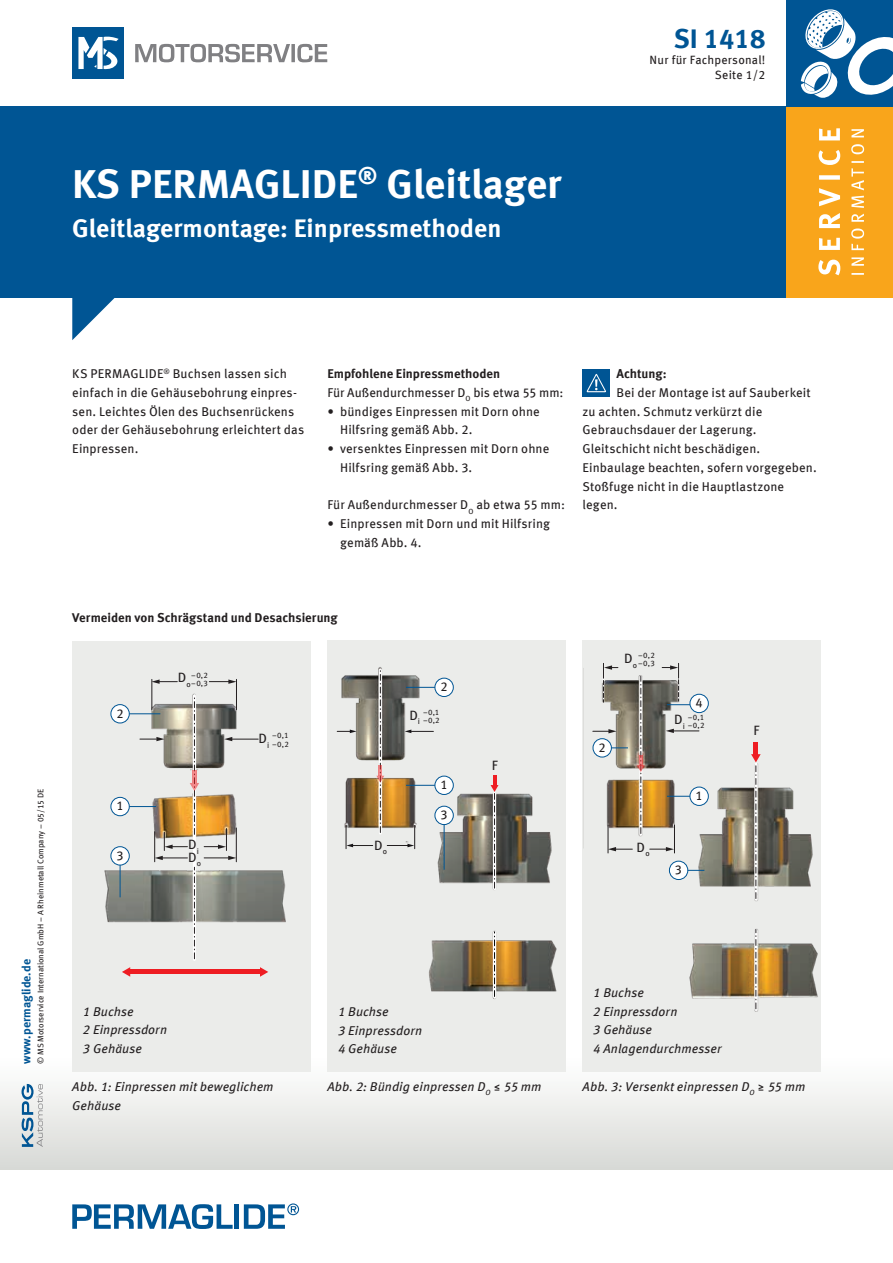
<style>
.page{position:relative;width:893px;height:1263px;background:#fff}
.page>*{position:absolute;margin:0;border:0;box-sizing:border-box;transform-origin:0 0}
.t1{font:700 40.5px "Meta OFC";color:#fff}
.t2{font:700 27px "Meta OFC";color:#005594}
.t3{font:700 25.5px "Meta OFC";color:#fff}
.t4{font:13.5px "Meta OFC";color:#231f20}
.t5{font:12.75px/18.8px "Meta OFC";letter-spacing:.01em;color:#231f20}
.t6{font:italic 12.75px/18.8px "Meta OFC";letter-spacing:.005em;color:#231f20}
.t7{font:700 12.75px "Meta OFC";color:#231f20}
.t8{font:12px "Meta OFC";letter-spacing:.02em;color:#231f20}
.t9{font:700 12px "Meta OFC";color:#005594}
.t10{font:8.25px "Meta OFC";color:#231f20}
.t11{font:7.8px/8.4px "Meta OFC";color:#231f20}
.s1{font-weight:700}
.s2{font-style:normal}
</style>
<div class="page">
<div style="left:0;top:1054px;width:893px;height:115px;background:linear-gradient(to bottom,#fff,#d8d9d6)"></div>
<div style="left:0;top:106px;width:893px;height:192px;background:#005594"></div>
<svg style="left:72px;top:298px;width:43px;height:42px"></svg>
<svg style="left:135px;top:44px;width:192px;height:19px"></svg>
<div style="left:72px;top:28px;width:51px;height:51px;background:#005594"></div>
<svg style="left:78px;top:36px;width:41px;height:33px"></svg>
<svg style="left:22px;top:1084px;width:21px;height:63px"></svg>
<div style="left:787px;top:106px;width:106px;height:192px;background:#f9a51b"></div>
<svg style="left:851px;top:129px;width:13px;height:146px"></svg>
<svg style="left:818px;top:128px;width:22px;height:147px"></svg>
<div style="left:787px;top:0;width:106px;height:106px;background:#005594"></div>
<svg style="left:801px;top:9px;width:92px;height:89px"></svg>
<svg style="left:72px;top:1204px;width:161px;height:25px"></svg>
<div style="left:234px;top:1204px;width:5px;height:25px;background:#005594"></div>
<svg style="left:244px;top:1203px;width:55px;height:26px"></svg>
<div style="left:583px;top:641px;width:238px;height:431px;background:#ebecea"></div>
<img style="left:592px;top:693px;width:226px;height:318px">
<hr style="left:603px;top:662px;width:1px;height:40px;background:#fff">
<hr style="left:678px;top:662px;width:1px;height:39px;background:#fff">
<hr style="left:754px;top:764px;width:3px;height:135px;background:#fff">
<hr style="left:754px;top:930px;width:3px;height:79px;background:#fff">
<svg style="left:755px;top:929px;width:1px;height:80px"></svg>
<svg style="left:751px;top:754px;width:10px;height:144px"></svg>
<div style="left:753px;top:742px;width:5px;height:13px;background:#ee1d23"></div>
<div style="left:690px;top:787px;width:18px;height:18px;background:#fff;border-radius:50%"></div>
<div style="left:690px;top:787px;width:19px;height:19px;border:1px solid #005594;border-radius:50%"></div>
<svg style="left:593px;top:663px;width:106px;height:190px"></svg>
<div style="left:690px;top:694px;width:18px;height:19px;background:#fff;border-radius:50%"></div>
<div style="left:690px;top:694px;width:19px;height:19px;border:1px solid #005594;border-radius:50%"></div>
<svg style="left:688px;top:870px;width:16px;height:1px"></svg>
<div style="left:669px;top:861px;width:19px;height:18px;background:#fff;border-radius:50%"></div>
<div style="left:669px;top:861px;width:19px;height:19px;border:1px solid #005594;border-radius:50%"></div>
<div style="left:327px;top:641px;width:239px;height:431px;background:#ebecea"></div>
<img style="left:336px;top:667px;width:221px;height:332px">
<hr style="left:493px;top:793px;width:3px;height:96px;background:#fff">
<hr style="left:493px;top:932px;width:3px;height:65px;background:#fff">
<svg style="left:494px;top:932px;width:1px;height:64px"></svg>
<svg style="left:491px;top:775px;width:7px;height:113px"></svg>
<svg style="left:337px;top:670px;width:96px;height:179px"></svg>
<hr style="left:406px;top:687px;width:34px;height:1px;background:#005594">
<hr style="left:406px;top:785px;width:34px;height:1px;background:#005594">
<div style="left:435px;top:776px;width:18px;height:18px;background:#fff;border-radius:50%"></div>
<div style="left:435px;top:776px;width:19px;height:19px;border:1px solid #005594;border-radius:50%"></div>
<hr style="left:444px;top:823px;width:1px;height:47px;background:#005594">
<div style="left:435px;top:806px;width:18px;height:18px;background:#fff;border-radius:50%"></div>
<div style="left:435px;top:806px;width:19px;height:19px;border:1px solid #005594;border-radius:50%"></div>
<div style="left:72px;top:641px;width:238px;height:430px;background:#ebecea"></div>
<img style="left:104px;top:681px;width:182px;height:296px">
<hr style="left:193px;top:695px;width:3px;height:264px;background:#fff">
<hr style="left:154px;top:832px;width:1px;height:30px;background:#231f20">
<hr style="left:236px;top:828px;width:1px;height:34px;background:#231f20">
<svg style="left:194px;top:867px;width:1px;height:92px"></svg>
<hr style="left:151px;top:679px;width:1px;height:31px;background:#231f20">
<hr style="left:236px;top:679px;width:1px;height:31px;background:#231f20">
<svg style="left:155px;top:856px;width:32px;height:4px"></svg>
<svg style="left:151px;top:679px;width:26px;height:5px"></svg>
<svg style="left:204px;top:856px;width:32px;height:4px"></svg>
<svg style="left:209px;top:679px;width:27px;height:5px"></svg>
<svg style="left:122px;top:967px;width:8px;height:10px"></svg>
<div style="left:129px;top:969px;width:132px;height:5px;background:#ee1d23"></div>
<svg style="left:260px;top:967px;width:8px;height:10px"></svg>
<div style="left:111px;top:705px;width:18px;height:18px;background:#fff;border-radius:50%"></div>
<div style="left:111px;top:704px;width:19px;height:19px;border:1px solid #005594;border-radius:50%"></div>
<svg style="left:127px;top:695px;width:131px;height:155px"></svg>
<div style="left:111px;top:797px;width:18px;height:19px;background:#fff;border-radius:50%"></div>
<div style="left:111px;top:797px;width:19px;height:19px;border:1px solid #005594;border-radius:50%"></div>
<hr style="left:120px;top:864px;width:1px;height:33px;background:#005594">
<div style="left:111px;top:847px;width:18px;height:18px;background:#fff;border-radius:50%"></div>
<div style="left:111px;top:846px;width:19px;height:19px;border:1px solid #005594;border-radius:50%"></div>
<div style="left:435px;top:678px;width:18px;height:18px;background:#fff;border-radius:50%"></div>
<div style="left:435px;top:678px;width:19px;height:19px;border:1px solid #005594;border-radius:50%"></div>
<div style="left:583px;top:369px;width:27px;height:28px;background:#005594"></div>
<svg style="left:586px;top:373px;width:20px;height:19px"></svg>
<h1 class="t1" style="left:72px;top:158px;width:491px">KS PERMAGLIDE<sup>®</sup> Gleitlager</h1>
<h3 class="t3" style="left:72px;top:212px;width:431px">Gleitlagermontage: Einpressmethoden</h3>
<h2 class="t2" style="left:674px;top:22px;width:93px">SI 1418</h2>
<p class="t8" style="left:650px;top:52px;width:117px">Nur für Fachpersonal!</p>
<p class="t8" style="left:715px;top:67px;width:52px">Seite 1/2</p>
<p class="t10" style="left:35px;top:1064px;width:277px;rotate:-90deg">© MS Motorservice International GmbH – A Rheinmetall Company – 05/15 DE</p>
<p class="t9" style="left:19px;top:1064px;width:106px;rotate:-90deg">www.permaglide.de</p>
<p class="t5" style="left:72px;top:364px;width:234px">KS PERMAGLIDE<sup>®</sup> Buchsen lassen sich einfach in die Gehäusebohrung einpres&shy;sen. Leichtes Ölen des Buchsenrückens oder der Gehäusebohrung erleichtert das Einpressen.</p>
<p class="t5" style="left:327px;top:364px;width:237px"><span class="s1">Empfohlene Einpressmethoden<br></span>Für Außendurchmesser D<sub>O</sub> bis etwa 55 mm:</p>
<p class="t5" style="left:340px;top:402px;width:201px;text-indent:-13px">• bündiges Einpressen mit Dorn ohne<br>Hilfsring gemäß Abb. 2.</p>
<p class="t5" style="left:340px;top:439px;width:211px;text-indent:-13px">• versenktes Einpressen mit Dorn ohne<br>Hilfsring gemäß Abb. 3.</p>
<p class="t5" style="left:327px;top:496px;width:239px">Für Außendurchmesser D<sub>O</sub> ab etwa 55 mm:</p>
<p class="t5" style="left:340px;top:514px;width:211px;text-indent:-13px">• Einpressen mit Dorn und mit Hilfsring gemäß Abb. 4.</p>
<p class="t7" style="left:616px;top:366px;width:52px">Achtung:</p>
<p class="t5" style="left:583px;top:383px;width:236px;text-indent:34px">Bei der Montage ist auf Sauberkeit zu achten. Schmutz verkürzt die<br>Gebrauchsdauer der Lagerung.<br>Gleitschicht nicht beschädigen.<br>Einbaulage beachten, sofern vorgegeben.<br>Stoßfuge nicht in die Hauptlastzone legen.</p>
<p class="t7" style="left:72px;top:609px;width:267px">Vermeiden von Schrägstand und Desachsierung</p>
<p class="t6" style="left:116px;top:704px;width:9px">3<span class="s2">2</span></p>
<p class="t5" style="left:116px;top:797px;width:9px">1</p>
<p class="t5" style="left:116px;top:846px;width:9px">3</p>
<p class="t4" style="left:178px;top:669px;width:15px">D<sub>o</sub></p>
<p class="t11" style="left:191px;top:671px;width:18px">–0,2 –0,3</p>
<p class="t4" style="left:188px;top:836px;width:12px">D<sub>i</sub></p>
<p class="t4" style="left:188px;top:848px;width:15px">D<sub>o</sub></p>
<p class="t4" style="left:259px;top:730px;width:12px">D<sub>i</sub></p>
<p class="t11" style="left:272px;top:731px;width:18px">–0,1 –0,2</p>
<p class="t4" style="left:374px;top:837px;width:15px">D<sub>o</sub></p>
<p class="t5" style="left:440px;top:677px;width:9px">2</p>
<p class="t4" style="left:409px;top:706px;width:12px">D<sub>i</sub></p>
<p class="t11" style="left:423px;top:708px;width:18px">–0,1 –0,2</p>
<p class="t5" style="left:440px;top:775px;width:9px">1</p>
<p class="t5" style="left:440px;top:805px;width:9px">3</p>
<p class="t4" style="left:492px;top:757px;width:7px">F</p>
<p class="t4" style="left:624px;top:650px;width:15px">D<sub>o</sub></p>
<p class="t11" style="left:638px;top:651px;width:18px">–0,2 –0,3</p>
<p class="t5" style="left:598px;top:738px;width:9px">2</p>
<p class="t4" style="left:637px;top:838px;width:15px">D<sub>o</sub></p>
<p class="t5" style="left:695px;top:693px;width:9px">4</p>
<p class="t4" style="left:674px;top:711px;width:12px">D<sub>i</sub></p>
<p class="t11" style="left:688px;top:714px;width:18px;line-height:7.6px">–0,1 –0,2</p>
<p class="t5" style="left:695px;top:786px;width:9px">1</p>
<p class="t5" style="left:675px;top:860px;width:9px">3</p>
<p class="t4" style="left:753px;top:722px;width:7px">F</p>
<p class="t6" style="left:83px;top:1002px;width:86px">1 Buchse<br>2 Einpressdorn<br>3 Gehäuse</p>
<p class="t6" style="left:72px;top:1077px;width:203px">Abb. 1: Einpressen mit beweglichem<br>Gehäuse</p>
<p class="t6" style="left:338px;top:1002px;width:86px">1 Buchse<br>3 Einpressdorn<br>4 Gehäuse</p>
<p class="t6" style="left:327px;top:1077px;width:216px">Abb. 2: Bündig einpressen D<sub>O</sub> ≤ 55 mm</p>
<p class="t6" style="left:593px;top:983px;width:130px">1 Buchse<br>2 Einpressdorn<br>3 Gehäuse<br>4 Anlagendurchmesser</p>
<p class="t6" style="left:583px;top:1077px;width:224px">Abb. 3: Versenkt einpressen D<sub>O</sub> ≥ 55 mm</p>
</div>
